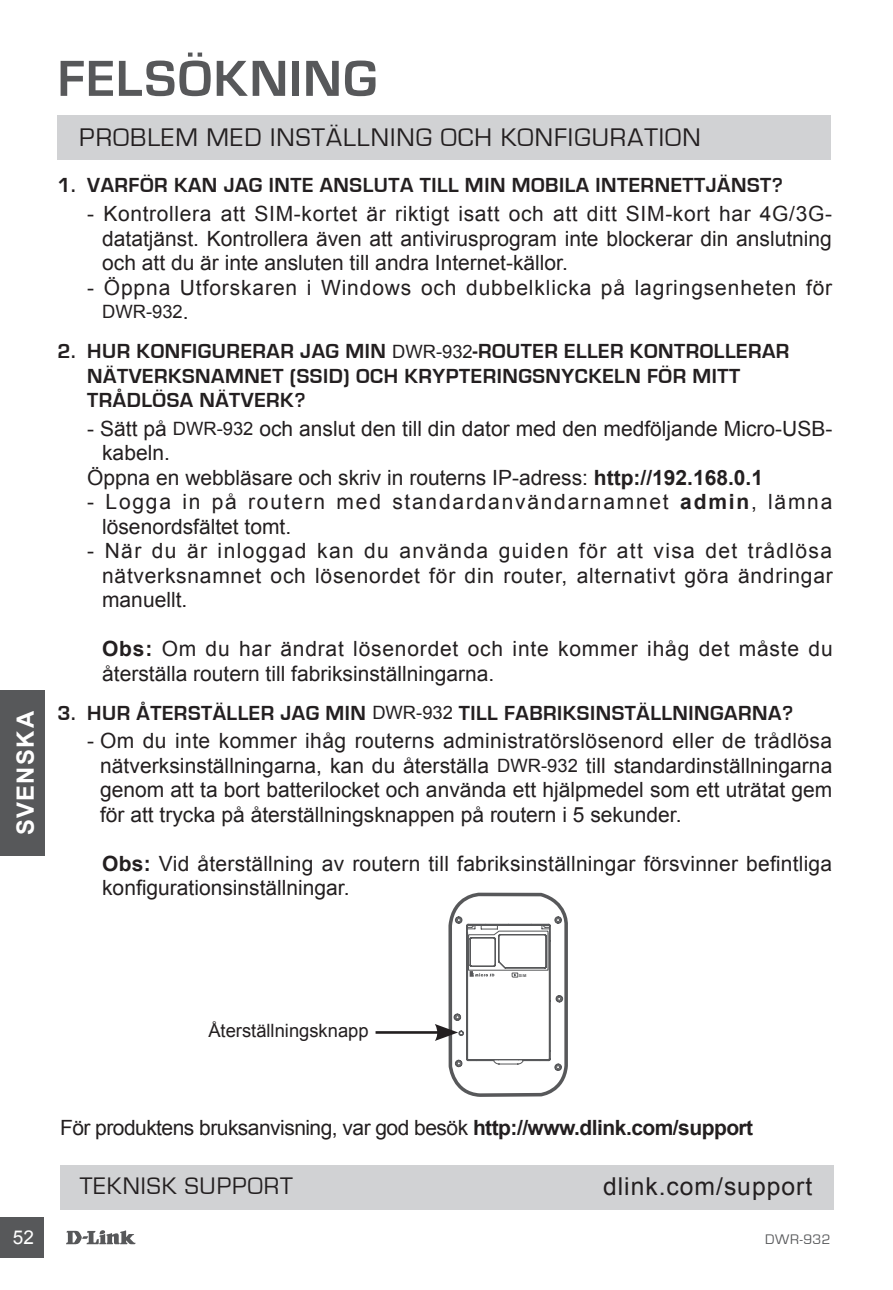
<style>
.page{position:relative;width:893px;height:1290px;background:#fff}
.page>*{position:absolute;margin:0;border:0;box-sizing:border-box;transform-origin:0 0}
.Heading{font:700 52.5px "Eurostile";letter-spacing:.03em;color:#57585a}
.Subheading{font:26.25px "Eurostile";letter-spacing:.04em;color:#231f20}
.t1{font:24.85px "Arial";letter-spacing:.04em;color:#231f20}
.t2{font:24.85px "Eurostile";letter-spacing:.04em;color:#231f20}
.t3{font:700 23.8px "Arial";letter-spacing:.06em;color:#fff}
.Troubleshooting_Text{font:21px/24.5px "Arial";color:#231f20;text-align:justify}
.t4{font:700 21px/24.5px "Eurostile";letter-spacing:.025em;color:#231f20}
.Troubleshooting_Text-2{font:21px/24.5px "Arial";letter-spacing:.085em;color:#231f20}
.Installation_Steps{font:21px "Arial";letter-spacing:-.025em;color:#231f20}
.Troubleshooting_Text-3{font:21px "Arial";letter-spacing:.04em;color:#231f20}
.t5{font:18.9px "Arial";color:#fff}
.Troubleshooting_Text-4{font:18.2px "Arial";color:#231f20}
.t6{font:14.35px "Eurostile";letter-spacing:.035em;color:#57585a}
.t7{font:700 3.85px "Arial";color:#57585a}
.s1{font-size:21px}
.s2{font-family:"Arial";font-weight:400;font-size:18.2px}
.s3{font-size:18.2px}
.s4{font-weight:700}
</style>
<div class="page">
<svg style="left:66px;top:1230px;width:70px;height:14px"></svg>
<div style="left:0;top:1217px;width:44px;height:41px;background:#57585a"></div>
<div style="left:0;top:690px;width:45px;height:165px;background:#57585a"></div>
<div style="left:58px;top:115px;width:773px;height:44px;background:#d1d2d4"></div>
<hr style="left:376px;top:1031px;width:64px;height:3px;background:#231f20">
<svg style="left:435px;top:892px;width:133px;height:205px"></svg>
<div style="left:60px;top:1165px;width:773px;height:44px;background:#d1d2d4"></div>
<p class="t3" style="left:10px;top:835px;width:126px;rotate:-90deg">SVENSKA</p>
<p class="Heading" style="left:58px;top:50px;width:321px">FELSÖKNING</p>
<p class="Subheading" style="left:79px;top:124px;width:623px">PROBLEM MED INSTÄLLNING OCH KONFIGURATION</p>
<p class="t4" style="left:58px;top:174px;width:727px">1. VARFÖR KAN JAG INTE ANSLUTA TILL MIN MOBILA INTERNETTJÄNST?</p>
<p class="Troubleshooting_Text" style="left:102px;top:202px;width:731px;text-indent:-15px">- Kontrollera att SIM-kortet är riktigt isatt och att ditt SIM-kort har 4G/3G&shy;datatjänst. Kontrollera även att antivirusprogram inte blockerar din anslutning och att du är inte ansluten till andra Internet-källor.</p>
<p class="Troubleshooting_Text-3" style="left:87px;top:273px;width:746px">- Öppna Utforskaren i Windows och dubbelklicka på lagringsenheten för</p>
<p class="Troubleshooting_Text-4" style="left:102px;top:300px;width:88px">DWR-932<span class="s1">.</span></p>
<p class="t4" style="left:87px;top:339px;width:704px;text-indent:-30px">2. HUR KONFIGURERAR JAG MIN <span class="s2">DWR-932</span>-ROUTER ELLER KONTROLLERAR<br>NÄTVERKSNAMNET (SSID) OCH KRYPTERINGSNYCKELN FÖR MITT<br>TRÅDLÖSA NÄTVERK?</p>
<p class="Troubleshooting_Text" style="left:102px;top:416px;width:732px;text-indent:-15px">- Sätt på <span class="s3">DWR-932</span> och anslut den till din dator med den medföljande Micro-USB&shy;kabeln.</p>
<p class="Troubleshooting_Text" style="left:87px;top:465px;width:677px">Öppna en webbläsare och skriv in routerns IP-adress: <span class="s4">http://192.168.0.1</span></p>
<p class="Troubleshooting_Text-2" style="left:102px;top:490px;width:732px;text-indent:-15px">- Logga in på routern med standardanvändarnamnet <span class="s4">admin</span>, lämna lösenordsfältet tomt.</p>
<p class="Troubleshooting_Text" style="left:102px;top:539px;width:732px;text-indent:-15px">- När du är inloggad kan du använda guiden för att visa det trådlösa nätverksnamnet och lösenordet för din router, alternativt göra ändringar manuellt.</p>
<p class="Troubleshooting_Text" style="left:102px;top:637px;width:732px"><span class="s4">Obs:</span> Om du har ändrat lösenordet och inte kommer ihåg det måste du återställa routern till fabriksinställningarna.</p>
<p class="t4" style="left:58px;top:701px;width:737px">3. HUR ÅTERSTÄLLER JAG MIN <span class="s2">DWR-932</span> TILL FABRIKSINSTÄLLNINGARNA?</p>
<p class="Troubleshooting_Text" style="left:100px;top:729px;width:734px;text-indent:-13px">- Om du inte kommer ihåg routerns administratörslösenord eller de trådlösa nätverksinställningarna, kan du återställa <span class="s3">DWR-932</span> till standardinställningarna genom att ta bort batterilocket och använda ett hjälpmedel som ett uträtat gem för att trycka på återställningsknappen på routern i 5 sekunder.</p>
<p class="Troubleshooting_Text" style="left:102px;top:851px;width:732px"><span class="s4">Obs:</span> Vid återställning av routern till fabriksinställningar försvinner befintliga konfigurationsinställningar.</p>
<p class="Troubleshooting_Text-4" style="left:208px;top:1019px;width:162px">Återställningsknapp</p>
<p class="t7" style="left:519px;top:973px;width:9px">SIM</p>
<p class="Installation_Steps" style="left:60px;top:1114px;width:695px">För produktens bruksanvisning, var god besök <span class="s4">http://www.dlink.com/support</span></p>
<p class="t2" style="left:80px;top:1172px;width:215px">TEKNISK SUPPORT</p>
<p class="t1" style="left:603px;top:1170px;width:211px">dlink.com/support</p>
<p class="t5" style="left:13px;top:1225px;width:23px">52</p>
<p class="t6" style="left:765px;top:1231px;width:67px">DWR-932</p>
</div>
